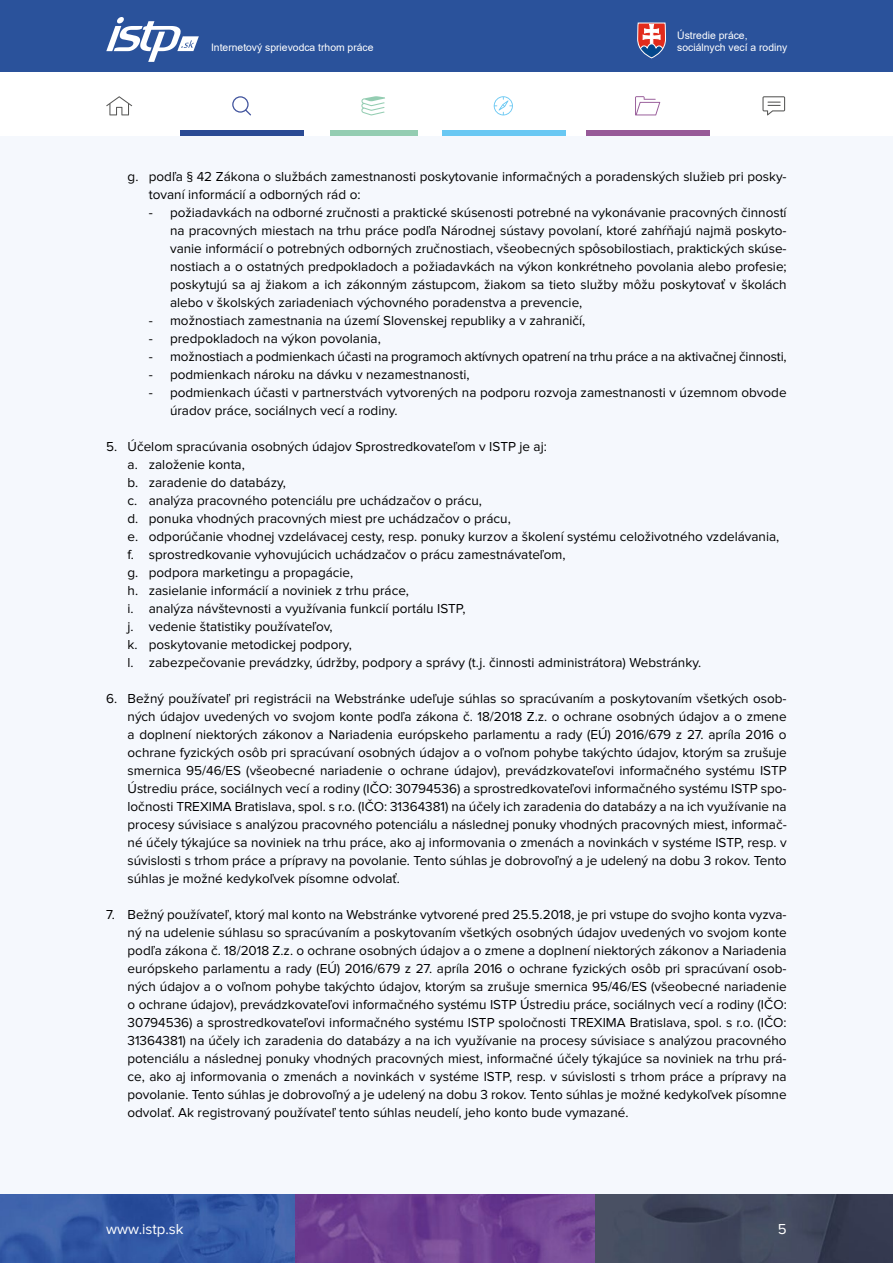
<style>
.page{position:relative;width:893px;height:1263px;background:#fff}
.page>*{position:absolute;margin:0;border:0;box-sizing:border-box;transform-origin:0 0}
.t1{font:15px "Proxima Nova";color:#fff}
.t2{font:13.5px/18px "Proxima Nova";color:#000}
.t3{font:10.35px "Arial";color:#fff}
</style>
<div class="page">
<div style="left:180px;top:130px;width:123px;height:6px;background:#2b4b94"></div>
<div style="left:587px;top:130px;width:123px;height:6px;background:#975a98"></div>
<div style="left:442px;top:130px;width:123px;height:6px;background:#69c8f3"></div>
<div style="left:330px;top:130px;width:87px;height:6px;background:#94cdb2"></div>
<svg style="left:106px;top:96px;width:26px;height:19px"></svg>
<svg style="left:232px;top:96px;width:19px;height:19px"></svg>
<svg style="left:361px;top:96px;width:24px;height:19px"></svg>
<svg style="left:494px;top:96px;width:19px;height:19px"></svg>
<svg style="left:635px;top:96px;width:25px;height:19px"></svg>
<svg style="left:762px;top:96px;width:23px;height:19px"></svg>
<div style="left:0;top:0;width:893px;height:72px;background:#2a529b"></div>
<div style="left:0;top:136px;width:893px;height:1127px;background:#f5f8fd"></div>
<svg style="left:106px;top:17px;width:93px;height:45px"></svg>
<svg style="left:637px;top:23px;width:29px;height:35px"></svg>
<img style="left:0;top:1194px;width:295px;height:69px">
<svg style="left:295px;top:1194px;width:301px;height:69px;background:#6f4192"></svg>
<img style="left:596px;top:1194px;width:297px;height:69px">
<p class="t3" style="left:677px;top:28px;width:72px">Ústredie práce,</p>
<p class="t3" style="left:211px;top:40px;width:164px">Internetový sprievodca trhom práce</p>
<p class="t3" style="left:677px;top:40px;width:112px">sociálnych vecí a rodiny</p>
<p class="t2" style="left:149px;top:168px;width:639px;text-indent:-21px">g. podľa § 42 Zákona o službách zamestnanosti poskytovanie informačných a poradenských služieb pri posky&shy;tovaní informácií a odborných rád o:</p>
<p class="t2" style="left:170px;top:204px;width:618px;text-align:justify;text-indent:-21px">- požiadavkách na odborné zručnosti a praktické skúsenosti potrebné na vykonávanie pracovných činností na pracovných miestach na trhu práce podľa Národnej sústavy povolaní, ktoré zahŕňajú najmä poskyto&shy;vanie informácií o potrebných odborných zručnostiach, všeobecných spôsobilostiach, praktických skúse&shy;nostiach a o ostatných predpokladoch a požiadavkách na výkon konkrétneho povolania alebo profesie; poskytujú sa aj žiakom a ich zákonným zástupcom, žiakom sa tieto služby môžu poskytovať v školách alebo v školských zariadeniach výchovného poradenstva a prevencie,</p>
<p class="t2" style="left:149px;top:312px;width:438px">- možnostiach zamestnania na území Slovenskej republiky a v zahraničí,</p>
<p class="t2" style="left:149px;top:330px;width:233px">- predpokladoch na výkon povolania,</p>
<p class="t2" style="left:149px;top:348px;width:639px">- možnostiach a podmienkach účasti na programoch aktívnych opatrení na trhu práce a na aktivačnej činnosti,</p>
<p class="t2" style="left:149px;top:366px;width:322px">- podmienkach nároku na dávku v nezamestnanosti,</p>
<p class="t2" style="left:170px;top:384px;width:618px;text-indent:-21px">- podmienkach účasti v partnerstvách vytvorených na podporu rozvoja zamestnanosti v územnom obvode úradov práce, sociálnych vecí a rodiny.</p>
<p class="t2" style="left:128px;top:438px;width:653px;text-indent:-21px">5. Účelom spracúvania osobných údajov Sprostredkovateľom v ISTP je aj:<br>a. založenie konta,<br>b. zaradenie do databázy,<br>c. analýza pracovného potenciálu pre uchádzačov o prácu,<br>d. ponuka vhodných pracovných miest pre uchádzačov o prácu,<br>e. odporúčanie vhodnej vzdelávacej cesty, resp. ponuky kurzov a školení systému celoživotného vzdelávania, f. sprostredkovanie vyhovujúcich uchádzačov o prácu zamestnávateľom,<br>g. podpora marketingu a propagácie,<br>h. zasielanie informácií a noviniek z trhu práce,<br>i. analýza návštevnosti a využívania funkcií portálu ISTP,<br>j. vedenie štatistiky používateľov,<br>k. poskytovanie metodickej podpory,<br>l. zabezpečovanie prevádzky, údržby, podpory a správy (t.j. činnosti administrátora) Webstránky.</p>
<p class="t2" style="left:128px;top:689px;width:661px;text-align:justify;text-indent:-21px">6. Bežný používateľ pri registrácii na Webstránke udeľuje súhlas so spracúvaním a poskytovaním všetkých osob&shy;ných údajov uvedených vo svojom konte podľa zákona č. 18/2018 Z.z. o ochrane osobných údajov a o zmene a doplnení niektorých zákonov a Nariadenia európskeho parlamentu a rady (EÚ) 2016/679 z 27. apríla 2016 o ochrane fyzických osôb pri spracúvaní osobných údajov a o voľnom pohybe takýchto údajov, ktorým sa zrušuje smernica 95/46/ES (všeobecné nariadenie o ochrane údajov), prevádzkovateľovi informačného systému ISTP Ústrediu práce, sociálnych vecí a rodiny (IČO: 30794536) a sprostredkovateľovi informačného systému ISTP spo&shy;ločnosti TREXIMA Bratislava, spol. s r.o. (IČO: 31364381) na účely ich zaradenia do databázy a na ich využívanie na procesy súvisiace s analýzou pracovného potenciálu a následnej ponuky vhodných pracovných miest, informač&shy;né účely týkajúce sa noviniek na trhu práce, ako aj informovania o zmenách a novinkách v systéme ISTP, resp. v súvislosti s trhom práce a prípravy na povolanie. Tento súhlas je dobrovoľný a je udelený na dobu 3 rokov. Tento súhlas je možné kedykoľvek písomne odvolať.</p>
<p class="t2" style="left:127px;top:905px;width:661px;text-align:justify;text-indent:-21px">7. Bežný používateľ, ktorý mal konto na Webstránke vytvorené pred 25.5.2018, je pri vstupe do svojho konta vyzva&shy;ný na udelenie súhlasu so spracúvaním a poskytovaním všetkých osobných údajov uvedených vo svojom konte podľa zákona č. 18/2018 Z.z. o ochrane osobných údajov a o zmene a doplnení niektorých zákonov a Nariadenia európskeho parlamentu a rady (EÚ) 2016/679 z 27. apríla 2016 o ochrane fyzických osôb pri spracúvaní osob&shy;ných údajov a o voľnom pohybe takýchto údajov, ktorým sa zrušuje smernica 95/46/ES (všeobecné nariadenie o ochrane údajov), prevádzkovateľovi informačného systému ISTP Ústrediu práce, sociálnych vecí a rodiny (IČO:<br>30794536) a sprostredkovateľovi informačného systému ISTP spoločnosti TREXIMA Bratislava, spol. s r.o. (IČO:<br>31364381) na účely ich zaradenia do databázy a na ich využívanie na procesy súvisiace s analýzou pracovného potenciálu a následnej ponuky vhodných pracovných miest, informačné účely týkajúce sa noviniek na trhu prá&shy;ce, ako aj informovania o zmenách a novinkách v systéme ISTP, resp. v súvislosti s trhom práce a prípravy na povolanie. Tento súhlas je dobrovoľný a je udelený na dobu 3 rokov. Tento súhlas je možné kedykoľvek písomne odvolať. Ak registrovaný používateľ tento súhlas neudelí, jeho konto bude vymazané.</p>
<p class="t1" style="left:106px;top:1220px;width:79px">www.istp.sk</p>
<p class="t1" style="left:778px;top:1220px;width:10px">5</p>
</div>
